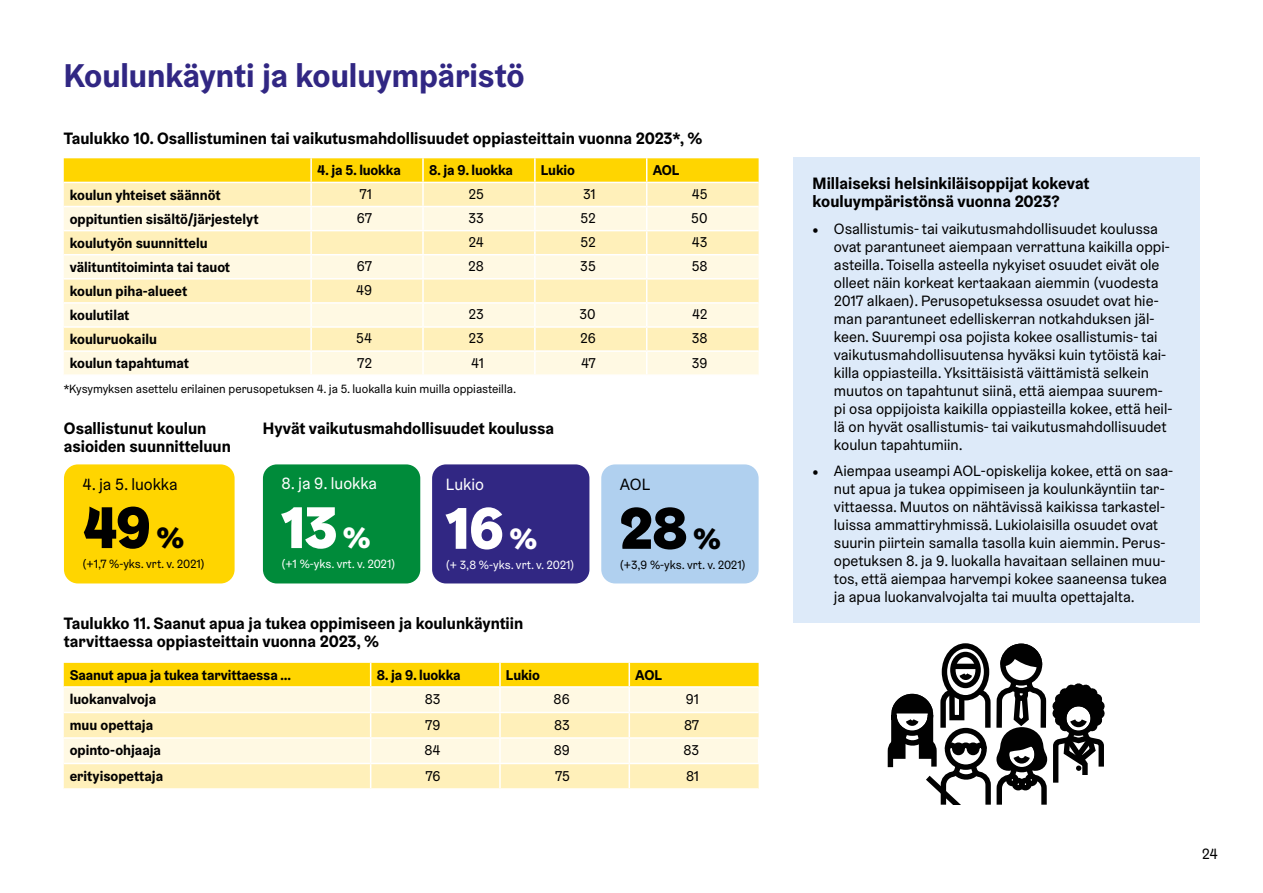
<style>
.page{position:relative;width:1263px;height:893px;background:#fff}
.page>*{position:absolute;margin:0;border:0;box-sizing:border-box;transform-origin:0 0}
.F_Luku_2{font:900 58.95px "Helsinki Grotesk";color:#000}
.F_Luku_2-2{font:900 58.95px "Helsinki Grotesk";color:#fff}
.C_1__tason_otsikko__numeroitu{font:700 33px "Helsinki Grotesk";letter-spacing:-.005em;color:#312783}
.C_Kuvateksti_2-palstaa{font:700 16.5px/18px "Helsinki Grotesk";color:#000}
.C_Bulletlist_otsikko{font:700 16.5px/18px "Helsinki Grotesk";color:#000}
.Numeron_selittäjäotsikko{font:16.35px "Helsinki Grotesk";color:#fff}
.Numeron_selittäjäotsikko-2{font:16.35px "Helsinki Grotesk";color:#000}
.t1{font:15px/18px "Helsinki Grotesk";color:#000}
.C_Taulukko_perustyyli{font:700 14.25px "Helsinki Grotesk";color:#000}
.C_Taulukko_otsikko_Bold_musta{font:700 14.25px "Helsinki Grotesk";letter-spacing:-.01em;color:#000}
.C_Taulukko_perustyyli_numerot{font:14.25px "Helsinki Grotesk";letter-spacing:-.005em;color:#000}
.D_Alaviitteet{font:12px "Helsinki Grotesk";color:#000}
.C_Taulukko_perustyyli-2{font:12px "Helsinki Grotesk";color:#000}
.C_Taulukko_perustyyli-3{font:12px "Helsinki Grotesk";color:#fff}
.s1{font-size:29.4px}
.s2{font-family:"Utopia Std"}
</style>
<div class="page">
<div style="left:793px;top:158px;width:406px;height:465px;background:#ddeaf9"></div>
<div style="left:263px;top:464px;width:157px;height:119px;background:#008b3a;border-radius:14px"></div>
<div style="left:64px;top:464px;width:171px;height:119px;background:#ffd500;border-radius:14px"></div>
<div style="left:432px;top:464px;width:157px;height:119px;background:#312783;border-radius:14px"></div>
<div style="left:601px;top:464px;width:158px;height:119px;background:#b0d0ef;border-radius:14px"></div>
<svg style="left:64px;top:158px;width:695px;height:216px;background:#fff1bb"></svg>
<svg style="left:64px;top:663px;width:695px;height:125px;background:#ffefaa"></svg>
<hr style="left:64px;top:763px;width:307px;height:1px;background:#fff">
<hr style="left:371px;top:763px;width:129px;height:1px;background:#fff">
<hr style="left:500px;top:763px;width:129px;height:1px;background:#fff">
<hr style="left:629px;top:763px;width:130px;height:1px;background:#fff">
<svg style="left:888px;top:643px;width:216px;height:162px"></svg>
<h1 class="C_1__tason_otsikko__numeroitu" style="left:64px;top:55px;width:462px">Koulunkäynti ja kouluympäristö</h1>
<p class="C_Kuvateksti_2-palstaa" style="left:64px;top:129px;width:640px">Taulukko 10. Osallistuminen tai vaikutusmahdollisuudet oppiasteittain vuonna 2023*, %</p>
<p class="C_Taulukko_otsikko_Bold_musta" style="left:317px;top:161px;width:85px">4. ja 5. luokka</p>
<p class="C_Taulukko_otsikko_Bold_musta" style="left:429px;top:161px;width:86px">8. ja 9. luokka</p>
<p class="C_Taulukko_otsikko_Bold_musta" style="left:541px;top:161px;width:36px">Lukio</p>
<p class="C_Taulukko_otsikko_Bold_musta" style="left:653px;top:161px;width:28px">AOL</p>
<p class="C_Taulukko_perustyyli" style="left:70px;top:186px;width:152px">koulun yhteiset säännöt</p>
<p class="C_Taulukko_perustyyli_numerot" style="left:359px;top:185px;width:14px">71</p>
<p class="C_Taulukko_perustyyli_numerot" style="left:468px;top:185px;width:17px">25</p>
<p class="C_Taulukko_perustyyli_numerot" style="left:583px;top:185px;width:14px">31</p>
<p class="C_Taulukko_perustyyli_numerot" style="left:692px;top:185px;width:17px">45</p>
<p class="C_Taulukko_perustyyli" style="left:70px;top:210px;width:190px">oppituntien sisältö/järjestelyt</p>
<p class="C_Taulukko_perustyyli_numerot" style="left:357px;top:209px;width:17px">67</p>
<p class="C_Taulukko_perustyyli_numerot" style="left:469px;top:209px;width:17px">33</p>
<p class="C_Taulukko_perustyyli_numerot" style="left:580px;top:209px;width:17px">52</p>
<p class="C_Taulukko_perustyyli_numerot" style="left:691px;top:209px;width:18px">50</p>
<p class="C_Taulukko_perustyyli" style="left:70px;top:234px;width:139px">koulutyön suunnittelu</p>
<p class="C_Taulukko_perustyyli_numerot" style="left:469px;top:233px;width:17px">24</p>
<p class="C_Taulukko_perustyyli_numerot" style="left:580px;top:233px;width:17px">52</p>
<p class="C_Taulukko_perustyyli_numerot" style="left:692px;top:233px;width:17px">43</p>
<p class="C_Taulukko_perustyyli" style="left:70px;top:258px;width:162px">välituntitoiminta tai tauot</p>
<p class="C_Taulukko_perustyyli_numerot" style="left:357px;top:257px;width:17px">67</p>
<p class="C_Taulukko_perustyyli_numerot" style="left:468px;top:257px;width:17px">28</p>
<p class="C_Taulukko_perustyyli_numerot" style="left:580px;top:257px;width:17px">35</p>
<p class="C_Taulukko_perustyyli_numerot" style="left:692px;top:257px;width:17px">58</p>
<p class="C_Taulukko_perustyyli" style="left:70px;top:282px;width:119px">koulun piha-alueet</p>
<p class="C_Taulukko_perustyyli_numerot" style="left:356px;top:281px;width:17px">49</p>
<p class="C_Taulukko_perustyyli" style="left:70px;top:306px;width:61px">koulutilat</p>
<p class="C_Taulukko_perustyyli_numerot" style="left:469px;top:306px;width:17px">23</p>
<p class="C_Taulukko_perustyyli_numerot" style="left:579px;top:306px;width:18px">30</p>
<p class="C_Taulukko_perustyyli_numerot" style="left:692px;top:306px;width:17px">42</p>
<p class="C_Taulukko_perustyyli" style="left:70px;top:330px;width:89px">kouluruokailu</p>
<p class="C_Taulukko_perustyyli_numerot" style="left:356px;top:330px;width:17px">54</p>
<p class="C_Taulukko_perustyyli_numerot" style="left:469px;top:330px;width:17px">23</p>
<p class="C_Taulukko_perustyyli_numerot" style="left:580px;top:330px;width:17px">26</p>
<p class="C_Taulukko_perustyyli_numerot" style="left:692px;top:330px;width:17px">38</p>
<p class="C_Taulukko_perustyyli" style="left:70px;top:354px;width:121px">koulun tapahtumat</p>
<p class="C_Taulukko_perustyyli_numerot" style="left:357px;top:354px;width:16px">72</p>
<p class="C_Taulukko_perustyyli_numerot" style="left:471px;top:354px;width:14px">41</p>
<p class="C_Taulukko_perustyyli_numerot" style="left:581px;top:354px;width:16px">47</p>
<p class="C_Taulukko_perustyyli_numerot" style="left:692px;top:354px;width:17px">39</p>
<p class="D_Alaviitteet" style="left:64px;top:382px;width:454px">*Kysymyksen asettelu erilainen perusopetuksen 4. ja 5. luokalla kuin muilla oppiasteilla.</p>
<p class="C_Kuvateksti_2-palstaa" style="left:64px;top:419px;width:144px">Osallistunut koulun</p>
<p class="C_Kuvateksti_2-palstaa" style="left:263px;top:419px;width:293px">Hyvät vaikutusmahdollisuudet koulussa</p>
<p class="C_Kuvateksti_2-palstaa" style="left:64px;top:437px;width:168px">asioiden suunnitteluun</p>
<p class="Numeron_selittäjäotsikko-2" style="left:83px;top:474px;width:97px">4. ja 5. luokka</p>
<p class="Numeron_selittäjäotsikko" style="left:282px;top:473px;width:97px">8. ja 9. luokka</p>
<p class="Numeron_selittäjäotsikko" style="left:446px;top:474px;width:40px">Lukio</p>
<p class="Numeron_selittäjäotsikko-2" style="left:620px;top:474px;width:32px">AOL</p>
<p class="F_Luku_2" style="left:83px;top:489px;width:103px">49<span class="s1">%</span></p>
<p class="F_Luku_2-2" style="left:282px;top:489px;width:91px">13<span class="s1">%</span></p>
<p class="F_Luku_2-2" style="left:446px;top:490px;width:93px">16<span class="s1">%</span></p>
<p class="F_Luku_2" style="left:620px;top:490px;width:103px">28<span class="s1">%</span></p>
<p class="C_Taulukko_perustyyli-2" style="left:83px;top:556px;width:124px">(+1,7 %-yks. vrt. v. 2021)</p>
<p class="C_Taulukko_perustyyli-3" style="left:282px;top:556px;width:115px">(+1 %-yks. vrt. v. 2021)</p>
<p class="C_Taulukko_perustyyli-3" style="left:446px;top:557px;width:130px">(+ 3,8 %-yks. vrt. v. 2021)</p>
<p class="C_Taulukko_perustyyli-2" style="left:620px;top:557px;width:127px">(+3,9 %-yks. vrt. v. 2021)</p>
<p class="C_Kuvateksti_2-palstaa" style="left:64px;top:614px;width:461px">Taulukko 11. Saanut apua ja tukea oppimiseen ja koulunkäyntiin tarvittaessa oppiasteittain vuonna 2023, %</p>
<p class="C_Taulukko_otsikko_Bold_musta" style="left:70px;top:666px;width:223px">Saanut apua ja tukea tarvittaessa …</p>
<p class="C_Taulukko_otsikko_Bold_musta" style="left:377px;top:666px;width:86px">8. ja 9. luokka</p>
<p class="C_Taulukko_otsikko_Bold_musta" style="left:506px;top:666px;width:36px">Lukio</p>
<p class="C_Taulukko_otsikko_Bold_musta" style="left:635px;top:666px;width:28px">AOL</p>
<p class="C_Taulukko_perustyyli" style="left:70px;top:690px;width:88px">luokanvalvoja</p>
<p class="C_Taulukko_perustyyli_numerot" style="left:425px;top:690px;width:17px">83</p>
<p class="C_Taulukko_perustyyli_numerot" style="left:554px;top:690px;width:18px">86</p>
<p class="C_Taulukko_perustyyli_numerot" style="left:686px;top:690px;width:15px">91</p>
<p class="C_Taulukko_perustyyli" style="left:70px;top:716px;width:85px">muu opettaja</p>
<p class="C_Taulukko_perustyyli_numerot" style="left:425px;top:716px;width:17px">79</p>
<p class="C_Taulukko_perustyyli_numerot" style="left:554px;top:716px;width:17px">83</p>
<p class="C_Taulukko_perustyyli_numerot" style="left:684px;top:716px;width:17px">87</p>
<p class="C_Taulukko_perustyyli" style="left:70px;top:741px;width:93px">opinto-ohjaaja</p>
<p class="C_Taulukko_perustyyli_numerot" style="left:424px;top:741px;width:18px">84</p>
<p class="C_Taulukko_perustyyli_numerot" style="left:554px;top:741px;width:18px">89</p>
<p class="C_Taulukko_perustyyli_numerot" style="left:683px;top:741px;width:17px">83</p>
<p class="C_Taulukko_perustyyli" style="left:70px;top:767px;width:95px">erityisopettaja</p>
<p class="C_Taulukko_perustyyli_numerot" style="left:425px;top:767px;width:16px">76</p>
<p class="C_Taulukko_perustyyli_numerot" style="left:555px;top:767px;width:16px">75</p>
<p class="C_Taulukko_perustyyli_numerot" style="left:686px;top:767px;width:15px">81</p>
<p class="C_Bulletlist_otsikko" style="left:813px;top:174px;width:278px">Millaiseksi helsinkiläisoppijat kokevat kouluympäristönsä vuonna 2023?</p>
<p class="t1" style="left:834px;top:219px;width:340px;text-indent:-21px"><span class="s2">•</span> Osallistumis- tai vaikutusmahdollisuudet koulussa ovat parantuneet aiempaan verrattuna kaikilla oppi&shy;asteilla. Toisella asteella nykyiset osuudet eivät ole olleet näin korkeat kertaakaan aiemmin (vuodesta 2017 alkaen). Perusopetuksessa osuudet ovat hie&shy;man parantuneet edelliskerran notkahduksen jäl&shy;keen. Suurempi osa pojista kokee osallistumis- tai vaikutusmahdollisuutensa hyväksi kuin tytöistä kai&shy;killa oppiasteilla. Yksittäisistä väittämistä selkein muutos on tapahtunut siinä, että aiempaa suurem&shy;pi osa oppijoista kaikilla oppiasteilla kokee, että heil&shy;lä on hyvät osallistumis- tai vaikutusmahdollisuudet koulun tapahtumiin.</p>
<p class="t1" style="left:834px;top:462px;width:341px;text-indent:-21px"><span class="s2">•</span> Aiempaa useampi AOL-opiskelija kokee, että on saa&shy;nut apua ja tukea oppimiseen ja koulunkäyntiin tar&shy;vittaessa. Muutos on nähtävissä kaikissa tarkastel&shy;luissa ammattiryhmissä. Lukiolaisilla osuudet ovat suurin piirtein samalla tasolla kuin aiemmin. Perus&shy;opetuksen 8. ja 9. luokalla havaitaan sellainen muu&shy;tos, että aiempaa harvempi kokee saaneensa tukea ja apua luokanvalvojalta tai muulta opettajalta.</p>
<p class="t1" style="left:1202px;top:845px;width:17px">24</p>
</div>
